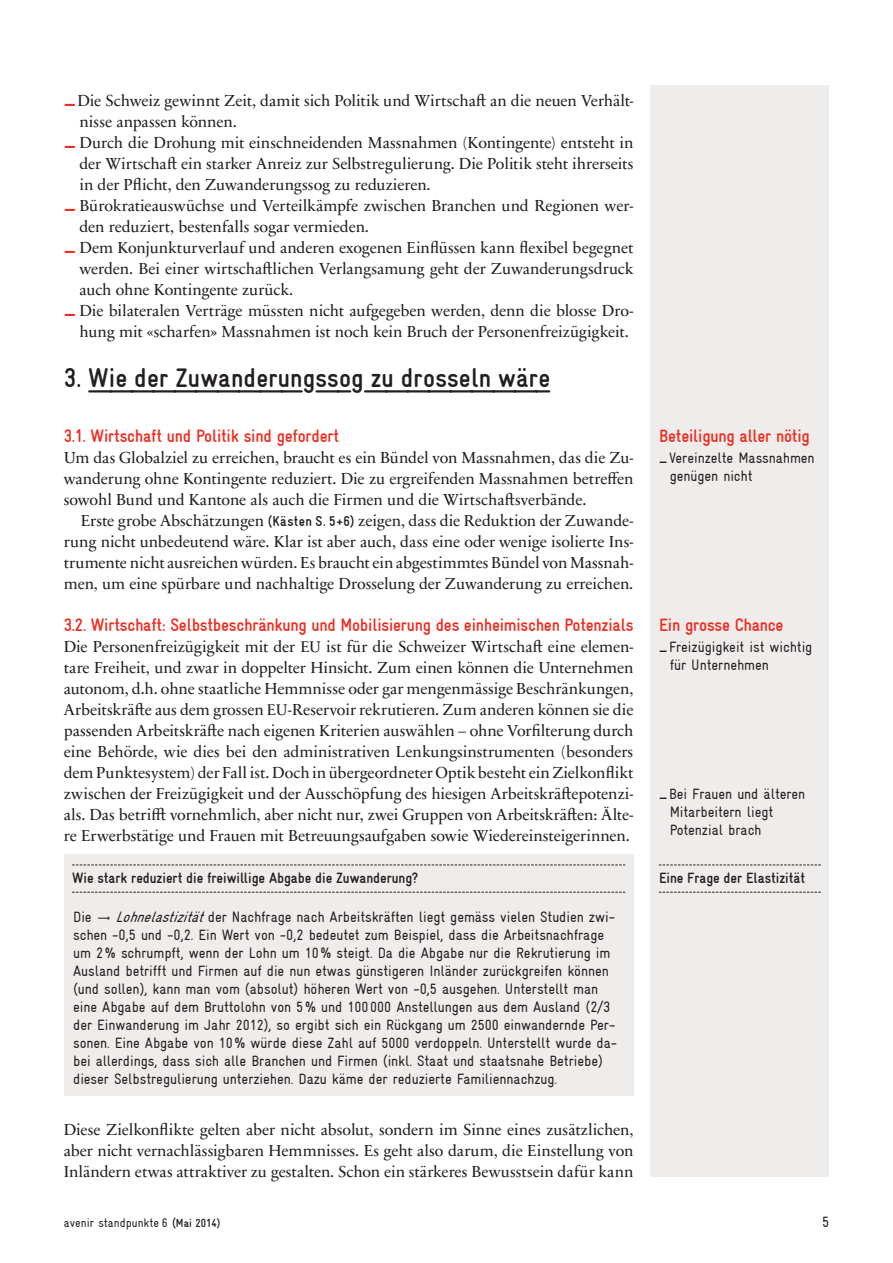
<style>
.page{position:relative;width:893px;height:1263px;background:#fff}
.page>*{position:absolute;margin:0;border:0;box-sizing:border-box;transform-origin:0 0}
.t1{font:700 condensed 27px "Gravur";letter-spacing:.005em;color:#231f20}
.t2{font:700 condensed 18px "Gravur";letter-spacing:-.01em;color:#ee2e22}
.t3{font:16.2px/21px "Sabon Next LT Pro";letter-spacing:-.005em;color:#231f20;text-align:justify}
.t4{font:condensed 15px/18px "Gravur";letter-spacing:-.005em;color:#231f20}
.t5{font:700 condensed 15px "Gravur";letter-spacing:-.005em;color:#231f20}
.t6{font:condensed 12.3px "Gravur";letter-spacing:.005em;color:#231f20}
.s1{font-family:"Gravur";font-weight:700;font-stretch:condensed;font-size:22.5px;color:#ee2e22}
.s2{font-family:"Gravur";font-weight:700;font-stretch:condensed;font-size:14.25px}
.s3{font-size:15.75px}
.s4{font-weight:700}
.s5{font-style:italic}
.s6{font-size:14.7px}
.s7{font-weight:700;font-size:11.7px}
</style>
<div class="page">
<svg style="left:89px;top:390px;width:213px;height:2px"></svg>
<svg style="left:317px;top:390px;width:33px;height:2px"></svg>
<svg style="left:365px;top:390px;width:184px;height:2px"></svg>
<div style="left:651px;top:85px;width:178px;height:1092px;background:#efedeb"></div>
<svg style="left:659px;top:865px;width:162px;height:1px"></svg>
<svg style="left:659px;top:892px;width:162px;height:1px"></svg>
<div style="left:64px;top:854px;width:570px;height:242px;background:#efedeb"></div>
<svg style="left:72px;top:865px;width:553px;height:1px"></svg>
<svg style="left:72px;top:892px;width:553px;height:1px"></svg>
<p class="t3" style="left:64px;top:89px;width:571px"><span class="s1">_</span>Die Schweiz gewinnt Zeit, damit sich Politik und Wirtschaft an die neuen Verhält-</p>
<p class="t3" style="left:80px;top:110px;width:159px">nisse anpassen können.</p>
<p class="t3" style="left:64px;top:131px;width:571px"><span class="s1">_</span> Durch die Drohung mit einschneidenden Massnahmen (Kontingente) entsteht in</p>
<p class="t3" style="left:80px;top:152px;width:555px">der Wirtschaft ein starker Anreiz zur Selbstregulierung. Die Politik steht ihrerseits</p>
<p class="t3" style="left:80px;top:173px;width:353px">in der Pflicht, den Zuwanderungssog zu reduzieren.</p>
<p class="t3" style="left:64px;top:194px;width:571px"><span class="s1">_</span> Bürokratieauswüchse und Verteilkämpfe zwischen Branchen und Regionen wer-</p>
<p class="t3" style="left:80px;top:215px;width:291px">den reduziert, bestenfalls sogar vermieden.</p>
<p class="t3" style="left:64px;top:236px;width:571px"><span class="s1">_</span> Dem Konjunkturverlauf und anderen exogenen Einflüssen kann flexibel begegnet</p>
<p class="t3" style="left:80px;top:257px;width:555px">werden. Bei einer wirtschaftlichen Verlangsamung geht der Zuwanderungsdruck</p>
<p class="t3" style="left:80px;top:278px;width:215px">auch ohne Kontingente zurück.</p>
<p class="t3" style="left:64px;top:299px;width:571px"><span class="s1">_</span> Die bilateralen Verträge müssten nicht aufgegeben werden, denn die blosse Dro-</p>
<p class="t3" style="left:80px;top:320px;width:551px">hung mit «scharfen» Massnahmen ist noch kein Bruch der Personenfreizügigkeit.</p>
<h1 class="t1" style="left:64px;top:362px;width:488px">3. Wie der Zuwanderungssog zu drosseln wäre</h1>
<p class="t2" style="left:64px;top:426px;width:277px">3.1. Wirtschaft und Politik sind gefordert</p>
<p class="t3" style="left:64px;top:446px;width:571px">Um das Globalziel zu erreichen, braucht es ein Bündel von Massnahmen, das die Zu&shy;wanderung ohne Kontingente reduziert. Die zu ergreifenden Massnahmen betreffen sowohl Bund und Kantone als auch die Firmen und die Wirtschaftsverbände.</p>
<p class="t3" style="left:64px;top:509px;width:571px;text-indent:17px">Erste grobe Abschätzungen <span class="s2">(Kästen S. 5+6)</span> zeigen, dass die Reduktion der Zuwande&shy;rung nicht unbedeutend wäre. Klar ist aber auch, dass eine oder wenige isolierte Ins&shy;trumente nicht ausreichen würden. Es braucht ein abgestimmtes Bündel von Massnah&shy;men, um eine spürbare und nachhaltige Drosselung der Zuwanderung zu erreichen.</p>
<p class="t2" style="left:64px;top:615px;width:571px">3.2. Wirtschaft: Selbstbeschränkung und Mobilisierung des einheimischen Potenzials</p>
<p class="t3" style="left:64px;top:635px;width:571px">Die Personenfreizügigkeit mit der <span class="s3">EU</span> ist für die Schweizer Wirtschaft eine elemen&shy;tare Freiheit, und zwar in doppelter Hinsicht. Zum einen können die Unternehmen autonom, d.h. ohne staatliche Hemmnisse oder gar mengenmässige Beschränkungen, Arbeitskräfte aus dem grossen <span class="s3">EU</span>-Reservoir rekrutieren. Zum anderen können sie die passenden Arbeitskräfte nach eigenen Kriterien auswählen – ohne Vorfilterung durch eine Behörde, wie dies bei den administrativen Lenkungsinstrumenten (besonders dem Punktesystem) der Fall ist. Doch in übergeordneter Optik besteht ein Zielkonflikt zwischen der Freizügigkeit und der Ausschöpfung des hiesigen Arbeitskräftepotenzi&shy;als. Das betrifft vornehmlich, aber nicht nur, zwei Gruppen von Arbeitskräften: Älte&shy;re Erwerbstätige und Frauen mit Betreuungsaufgaben sowie Wiedereinsteigerinnen.</p>
<p class="t2" style="left:659px;top:426px;width:152px">Beteiligung aller nötig</p>
<p class="t4" style="left:670px;top:449px;width:146px;text-indent:-11px"><span class="s4">_</span>Vereinzelte Massnahmen genügen nicht</p>
<p class="t2" style="left:659px;top:615px;width:126px">Ein grosse Chance</p>
<p class="t4" style="left:670px;top:638px;width:144px;text-indent:-11px"><span class="s4">_</span>Freizügigkeit ist wichtig für Unternehmen</p>
<p class="t4" style="left:670px;top:785px;width:137px;text-indent:-11px"><span class="s4">_</span>Bei Frauen und älteren<br>Mitarbeitern liegt<br>Potenzial brach</p>
<p class="t5" style="left:72px;top:870px;width:348px">Wie stark reduziert die freiwillige Abgabe die Zuwanderung?</p>
<p class="t5" style="left:659px;top:870px;width:147px">Eine Frage der Elastizität</p>
<p class="t4" style="left:73px;top:907px;width:20px">Die</p>
<p class="t4" style="left:73px;top:907px;width:545px;text-indent:42px"><span class="s5">Lohnelastizität</span>der Nachfrage nach Arbeitskräften liegt gemäss vielen Studien zwi&shy;schen -0,5 und -0,2. Ein Wert von -0,2 bedeutet zum Beispiel, dass die Arbeitsnachfrage um 2% schrumpft, wenn der Lohn um <span class="s6">10</span>% steigt. Da die Abgabe nur die Rekrutierung im Ausland betrifft und Firmen auf die nun etwas günstigeren Inländer zurückgreifen können (und sollen), kann man vom (absolut) höheren Wert von -0,5 ausgehen. Unterstellt man eine Abgabe auf dem Bruttolohn von 5% und <span class="s6">100000</span> Anstellungen aus dem Ausland (2/3 der Einwanderung im Jahr <span class="s6">2012</span>), so ergibt sich ein Rückgang um <span class="s6">2500</span> einwandernde Per&shy;sonen. Eine Abgabe von <span class="s6">10</span>% würde diese Zahl auf <span class="s6">5000</span> verdoppeln. Unterstellt wurde da&shy;bei allerdings, dass sich alle Branchen und Firmen (inkl. Staat und staatsnahe Betriebe) dieser Selbstregulierung unterziehen. Dazu käme der reduzierte Familiennachzug.</p>
<p class="t3" style="left:64px;top:1118px;width:571px">Diese Zielkonflikte gelten aber nicht absolut, sondern im Sinne eines zusätzlichen, aber nicht vernachlässigbaren Hemmnisses. Es geht also darum, die Einstellung von Inländern etwas attraktiver zu gestalten. Schon ein stärkeres Bewusstsein dafür kann</p>
<p class="t6" style="left:64px;top:1216px;width:158px">avenir standpunkte 6 <span class="s4">(</span><span class="s7">Mai 2014)</span></p>
<p class="t4" style="left:822px;top:1213px;width:9px">5</p>
</div>
